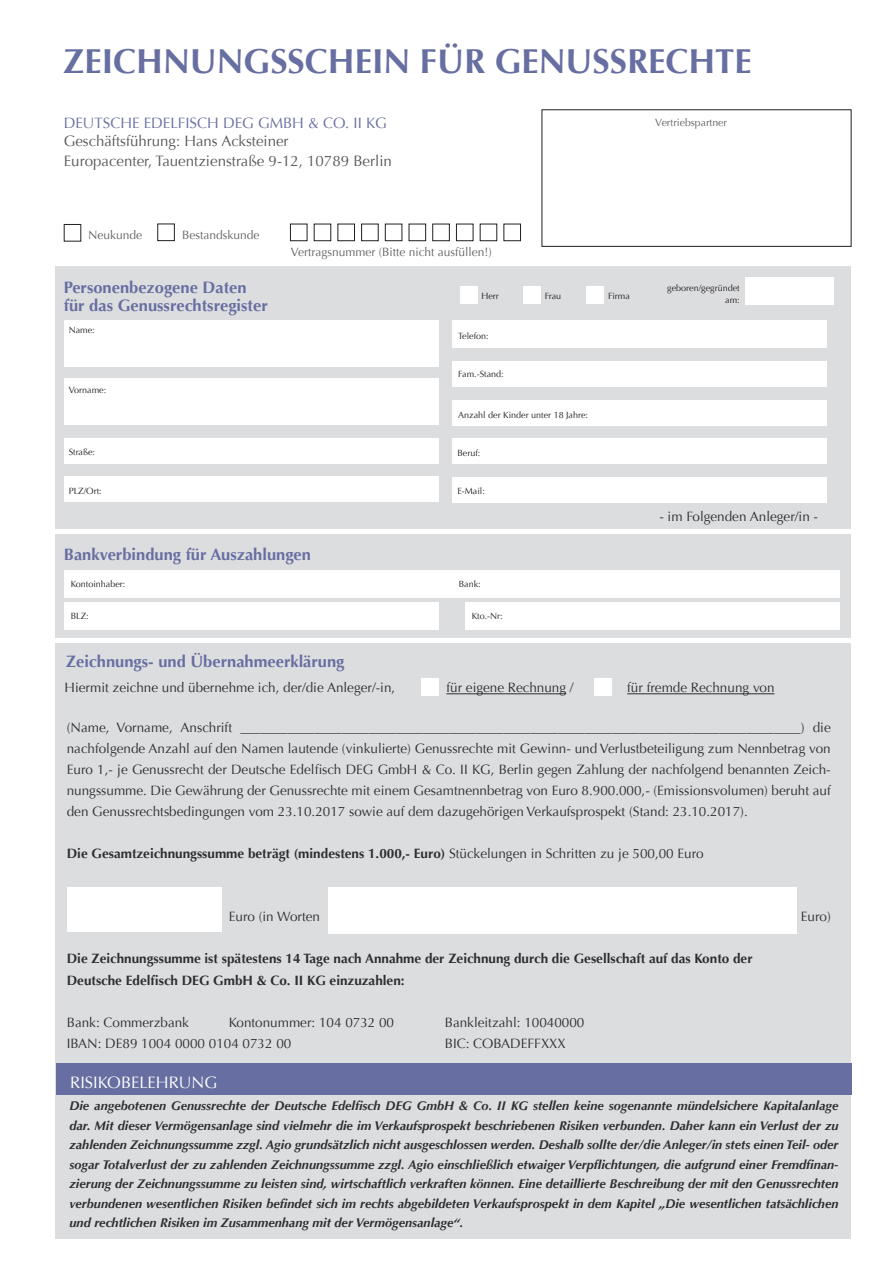
<style>
.page{position:relative;width:893px;height:1263px;background:#fff}
.page>*{position:absolute;margin:0;border:0;box-sizing:border-box;transform-origin:0 0}
.t1{font:700 34.5px "Optima";color:#676ea1}
.t2{font:700 16.5px/18px "Optima";color:#676ea1}
.t3{font:16.5px "Optima";color:#fff}
.t4{font:15.15px "Optima";color:#57585a}
.t5{font:15px "Optima";color:#676ea1}
.t6{font:15px "Optima";color:#57585a}
.t7{font:13.5px/21px "Optima";color:#2d2e31;text-align:justify}
.t8{font:700 13.5px/21px "Optima";color:#2d2e31}
.t9{font:italic 700 12.75px/19.5px "Optima";color:#2d2e31;text-align:justify}
.t10{font:12px "Optima";color:#636366}
.t11{font:10.5px "Optima";color:#636366}
.t12{font:9px/12px "Optima";color:#231f20;text-align:right}
.s1{font-weight:400}
</style>
<div class="page">
<div style="left:56px;top:267px;width:795px;height:972px;background:#dcdddf"></div>
<div style="left:460px;top:286px;width:17px;height:17px;background:#fff"></div>
<div style="left:523px;top:286px;width:17px;height:17px;background:#fff"></div>
<div style="left:587px;top:286px;width:17px;height:17px;background:#fff"></div>
<div style="left:746px;top:278px;width:88px;height:27px;background:#fff"></div>
<div style="left:64px;top:602px;width:375px;height:27px;background:#fff"></div>
<div style="left:466px;top:602px;width:374px;height:27px;background:#fff"></div>
<div style="left:64px;top:570px;width:776px;height:27px;background:#fff"></div>
<div style="left:452px;top:320px;width:374px;height:28px;background:#fff"></div>
<div style="left:452px;top:400px;width:374px;height:26px;background:#fff"></div>
<div style="left:452px;top:361px;width:374px;height:25px;background:#fff"></div>
<div style="left:64px;top:477px;width:374px;height:25px;background:#fff"></div>
<div style="left:64px;top:438px;width:374px;height:26px;background:#fff"></div>
<div style="left:64px;top:378px;width:374px;height:47px;background:#fff"></div>
<div style="left:64px;top:320px;width:374px;height:47px;background:#fff"></div>
<div style="left:453px;top:477px;width:374px;height:25px;background:#fff"></div>
<div style="left:453px;top:438px;width:374px;height:26px;background:#fff"></div>
<div style="left:64px;top:224px;width:17px;height:17px;border:1px solid #231f20"></div>
<div style="left:158px;top:224px;width:17px;height:17px;border:1px solid #231f20"></div>
<div style="left:290px;top:224px;width:17px;height:17px;border:1px solid #231f20"></div>
<div style="left:504px;top:224px;width:17px;height:17px;border:1px solid #231f20"></div>
<div style="left:314px;top:224px;width:17px;height:17px;border:1px solid #231f20"></div>
<div style="left:338px;top:224px;width:17px;height:17px;border:1px solid #231f20"></div>
<div style="left:361px;top:224px;width:17px;height:17px;border:1px solid #231f20"></div>
<div style="left:385px;top:224px;width:17px;height:17px;border:1px solid #231f20"></div>
<div style="left:409px;top:224px;width:17px;height:17px;border:1px solid #231f20"></div>
<div style="left:433px;top:224px;width:17px;height:17px;border:1px solid #231f20"></div>
<div style="left:456px;top:224px;width:17px;height:17px;border:1px solid #231f20"></div>
<div style="left:480px;top:224px;width:17px;height:17px;border:1px solid #231f20"></div>
<div style="left:542px;top:110px;width:309px;height:137px;border:1px solid #231f20"></div>
<div style="left:422px;top:678px;width:17px;height:17px;background:#fff"></div>
<hr style="left:446px;top:693px;width:120px;height:1px;background:#2d2e31">
<hr style="left:627px;top:693px;width:147px;height:1px;background:#2d2e31">
<div style="left:595px;top:678px;width:17px;height:17px;background:#fff"></div>
<hr style="left:49px;top:529px;width:815px;height:4px;background:#fff">
<hr style="left:47px;top:638px;width:814px;height:4px;background:#fff">
<div style="left:56px;top:1063px;width:795px;height:32px;background:#676ea1"></div>
<div style="left:68px;top:887px;width:154px;height:44px;background:#fff"></div>
<div style="left:328px;top:887px;width:469px;height:46px;background:#fff"></div>
<h1 class="t1" style="left:63px;top:41px;width:690px">ZEICHNUNGSSCHEIN FÜR GENUSSRECHTE</h1>
<p class="t5" style="left:64px;top:114px;width:325px">DEUTSCHE EDELFISCH DEG GMBH &amp; CO. II KG</p>
<p class="t6" style="left:64px;top:132px;width:226px">Geschäftsführung: Hans Acksteiner</p>
<p class="t4" style="left:64px;top:152px;width:330px">Europacenter, Tauentzienstraße 9-12, 10789 Berlin</p>
<p class="t10" style="left:88px;top:228px;width:56px">Neukunde</p>
<p class="t10" style="left:182px;top:228px;width:79px">Bestandskunde</p>
<p class="t10" style="left:291px;top:245px;width:203px">Vertragsnummer (Bitte nicht ausfüllen!)</p>
<p class="t11" style="left:655px;top:116px;width:73px">Vertriebspartner</p>
<p class="t2" style="left:64px;top:279px;width:205px">Personenbezogene Daten für das Genussrechtsregister</p>
<p class="t12" style="left:69px;top:324px;width:28px">Name:</p>
<p class="t12" style="left:69px;top:384px;width:39px">Vorname:</p>
<p class="t12" style="left:69px;top:446px;width:28px">Straße:</p>
<p class="t12" style="left:69px;top:485px;width:35px">PLZ/Ort:</p>
<p class="t2" style="left:64px;top:546px;width:249px">Bankverbindung für Auszahlungen</p>
<p class="t12" style="left:481px;top:290px;width:19px">Herr</p>
<p class="t12" style="left:545px;top:290px;width:18px">Frau</p>
<p class="t12" style="left:608px;top:290px;width:23px">Firma</p>
<p class="t12" style="left:667px;top:282px;width:74px">geboren/gegründet am:</p>
<p class="t12" style="left:458px;top:330px;width:32px">Telefon:</p>
<p class="t12" style="left:458px;top:368px;width:47px">Fam.-Stand:</p>
<p class="t12" style="left:458px;top:409px;width:131px">Anzahl der Kinder unter 18 Jahre:</p>
<p class="t12" style="left:457px;top:447px;width:25px">Beruf:</p>
<p class="t12" style="left:457px;top:485px;width:29px">E-Mail:</p>
<p class="t7" style="left:659px;top:506px;width:160px">- im Folgenden Anleger/in -</p>
<p class="t12" style="left:71px;top:578px;width:56px">Kontoinhaber:</p>
<p class="t12" style="left:459px;top:578px;width:24px">Bank:</p>
<p class="t12" style="left:71px;top:610px;width:19px">BLZ:</p>
<p class="t12" style="left:472px;top:610px;width:33px">Kto.-Nr:</p>
<p class="t2" style="left:66px;top:653px;width:280px">Zeichnungs- und Übernahmeerklärung</p>
<p class="t7" style="left:65px;top:677px;width:332px">Hiermit zeichne und übernehme ich, der/die Anleger/-in,</p>
<p class="t7" style="left:446px;top:677px;width:129px">für eigene Rechnung /</p>
<p class="t7" style="left:627px;top:677px;width:149px">für fremde Rechnung von</p>
<p class="t7" style="left:67px;top:717px;width:765px">(Name, Vorname, Anschrift ___________________________________________________________________________________) die nachfolgende Anzahl auf den Namen lautende (vinkulierte) Genussrechte mit Gewinn- und Verlustbeteiligung zum Nennbetrag von Euro 1,- je Genussrecht der Deutsche Edelfisch DEG GmbH &amp; Co. II KG, Berlin gegen Zahlung der nachfolgend benannten Zeich&shy;nungssumme. Die Gewährung der Genussrechte mit einem Gesamtnennbetrag von Euro 8.900.000,- (Emissionsvolumen) beruht auf den Genussrechtsbedingungen vom 23.10.2017 sowie auf dem dazugehörigen Verkaufsprospekt (Stand: 23.10.2017).</p>
<p class="t8" style="left:67px;top:843px;width:638px">Die Gesamtzeichnungssumme beträgt (mindestens 1.000,- Euro) <span class="s1">Stückelungen in Schritten zu je 500,00 Euro</span></p>
<p class="t7" style="left:229px;top:906px;width:93px">Euro (in Worten</p>
<p class="t7" style="left:801px;top:906px;width:32px">Euro)</p>
<p class="t8" style="left:67px;top:948px;width:687px">Die Zeichnungssumme ist spätestens 14 Tage nach Annahme der Zeichnung durch die Gesellschaft auf das Konto der<br>Deutsche Edelfisch DEG GmbH &amp; Co. II KG einzuzahlen:</p>
<p class="t7" style="left:67px;top:1011px;width:124px">Bank: Commerzbank</p>
<p class="t7" style="left:229px;top:1011px;width:167px">Kontonummer: 104 0732 00</p>
<p class="t7" style="left:445px;top:1011px;width:141px">Bankleitzahl: 10040000</p>
<p class="t7" style="left:67px;top:1032px;width:226px">IBAN: DE89 1004 0000 0104 0732 00</p>
<p class="t7" style="left:445px;top:1032px;width:123px">BIC: COBADEFFXXX</p>
<p class="t3" style="left:70px;top:1073px;width:148px">RISIKOBELEHRUNG</p>
<p class="t9" style="left:70px;top:1096px;width:770px">Die angebotenen Genussrechte der Deutsche Edelfisch DEG GmbH &amp; Co. II KG stellen keine sogenannte mündelsichere Kapitalanlage dar. Mit dieser Vermögensanlage sind vielmehr die im Verkaufsprospekt beschriebenen Risiken verbunden. Daher kann ein Verlust der zu zahlenden Zeichnungssumme zzgl. Agio grundsätzlich nicht ausgeschlossen werden. Deshalb sollte der/die Anleger/in stets einen Teil- oder sogar Totalverlust der zu zahlenden Zeichnungssumme zzgl. Agio einschließlich etwaiger Verpflichtungen, die aufgrund einer Fremdfinan&shy;zierung der Zeichnungssumme zu leisten sind, wirtschaftlich verkraften können. Eine detaillierte Beschreibung der mit den Genussrechten verbundenen wesentlichen Risiken befindet sich im rechts abgebildeten Verkaufsprospekt in dem Kapitel „Die wesentlichen tatsächlichen und rechtlichen Risiken im Zusammenhang mit der Vermögensanlage“.</p>
</div>
